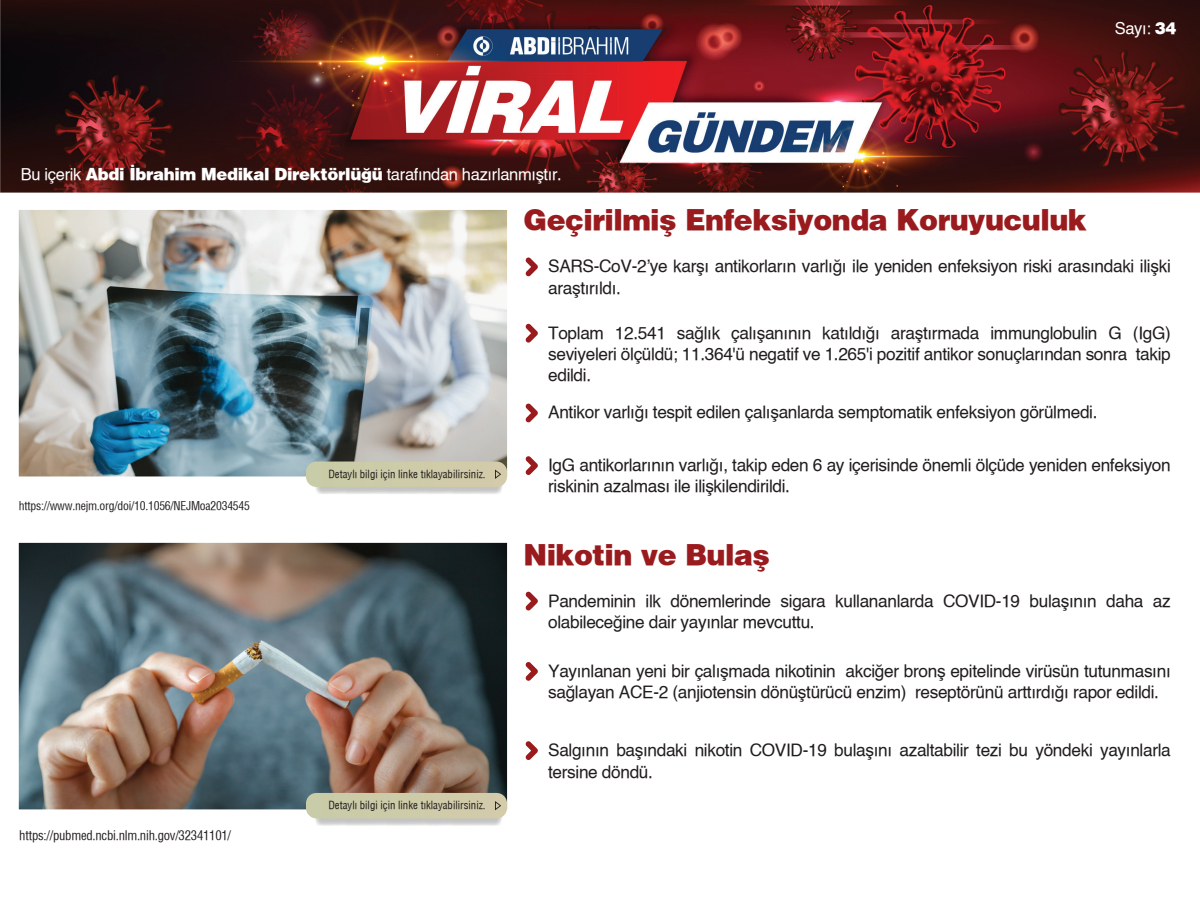
<style>
.page{position:relative;width:1200px;height:900px;background:#fff}
.page>*{position:absolute;margin:0;border:0;box-sizing:border-box;transform-origin:0 0}
.t1{font:28.5px "Helvetica X Black";letter-spacing:-.02em;color:#991b1e}
.t2{font:17.25px/21.5px "Helvetica X Book";letter-spacing:-.02em;color:#211d1e}
.t3{font:16.5px "Helvetica X Book";letter-spacing:-.02em;color:#fff}
.t4{font:12.75px "Helvetica T Condenced";letter-spacing:-.02em;color:#211d1e}
.t5{font:11.7px "Helvetica T Condenced";letter-spacing:-.02em;color:#211d1e}
.t6{font:10.8px "Helvetica Condensed X Book";color:#211d1e}
.s1{font-family:"Helvetica X Black"}
</style>
<div class="page">
<img style="left:0;top:0;width:1200px;height:810px">
<svg style="left:525px;top:258px;width:13px;height:19px"></svg>
<svg style="left:525px;top:324px;width:13px;height:19px"></svg>
<svg style="left:525px;top:404px;width:13px;height:19px"></svg>
<svg style="left:525px;top:456px;width:13px;height:19px"></svg>
<svg style="left:525px;top:592px;width:13px;height:19px"></svg>
<svg style="left:525px;top:662px;width:13px;height:19px"></svg>
<svg style="left:525px;top:741px;width:13px;height:19px"></svg>
<img style="left:19px;top:543px;width:488px;height:266px">
<img style="left:314px;top:818px;width:188px;height:8px">
<div style="left:306px;top:793px;width:201px;height:25px;background:#cecba9"></div>
<img style="left:19px;top:210px;width:488px;height:266px">
<img style="left:312px;top:487px;width:193px;height:7px">
<div style="left:306px;top:462px;width:201px;height:25px;background:#cecba9"></div>
<p class="t3" style="left:1115px;top:17px;width:63px">Sayı: <span class="s1">34</span></p>
<p class="t3" style="left:21px;top:163px;width:543px">Bu içerik <span class="s1">Abdi İbrahim Medikal Direktörlüğü</span> tarafından hazırlanmıştır.</p>
<h1 class="t1" style="left:524px;top:201px;width:565px">Geçirilmiş Enfeksiyonda Koruyuculuk</h1>
<p class="t5" style="left:19px;top:499px;width:233px">https://www.nejm.org/doi/10.1056/NEJMoa2034545</p>
<p class="t4" style="left:19px;top:827px;width:213px">https://pubmed.ncbi.nlm.nih.gov/32341101/</p>
<p class="t6" style="left:328px;top:467px;width:159px">Detaylı bilgi için linke tıklayabilirsiniz.</p>
<p class="t6" style="left:328px;top:799px;width:159px">Detaylı bilgi için linke tıklayabilirsiniz.</p>
<p class="t2" style="left:548px;top:257px;width:624px">SARS-CoV-2’ye karşı antikorların varlığı ile yeniden enfeksiyon riski arasındaki ilişki araştırıldı.</p>
<p class="t2" style="left:548px;top:323px;width:624px;text-align:justify">Toplam 12.541 sağlık çalışanının katıldığı araştırmada immunglobulin G (IgG) seviyeleri ölçüldü; 11.364'ü negatif ve 1.265'i pozitif antikor sonuçlarından sonra takip edildi.</p>
<p class="t2" style="left:548px;top:403px;width:551px">Antikor varlığı tespit edilen çalışanlarda semptomatik enfeksiyon görülmedi.</p>
<p class="t2" style="left:548px;top:455px;width:624px">IgG antikorlarının varlığı, takip eden 6 ay içerisinde önemli ölçüde yeniden enfeksiyon riskinin azalması ile ilişkilendirildi.</p>
<h1 class="t1" style="left:524px;top:536px;width:248px">Nikotin ve Bulaş</h1>
<p class="t2" style="left:548px;top:591px;width:624px">Pandeminin ilk dönemlerinde sigara kullananlarda COVID-19 bulaşının daha az olabileceğine dair yayınlar mevcuttu.</p>
<p class="t2" style="left:548px;top:661px;width:624px">Yayınlanan yeni bir çalışmada nikotinin akciğer bronş epitelinde virüsün tutunmasını sağlayan ACE-2 (anjiotensin dönüştürücü enzim) reseptörünü arttırdığı rapor edildi.</p>
<p class="t2" style="left:548px;top:740px;width:624px">Salgının başındaki nikotin COVID-19 bulaşını azaltabilir tezi bu yöndeki yayınlarla tersine döndü.</p>
</div>
